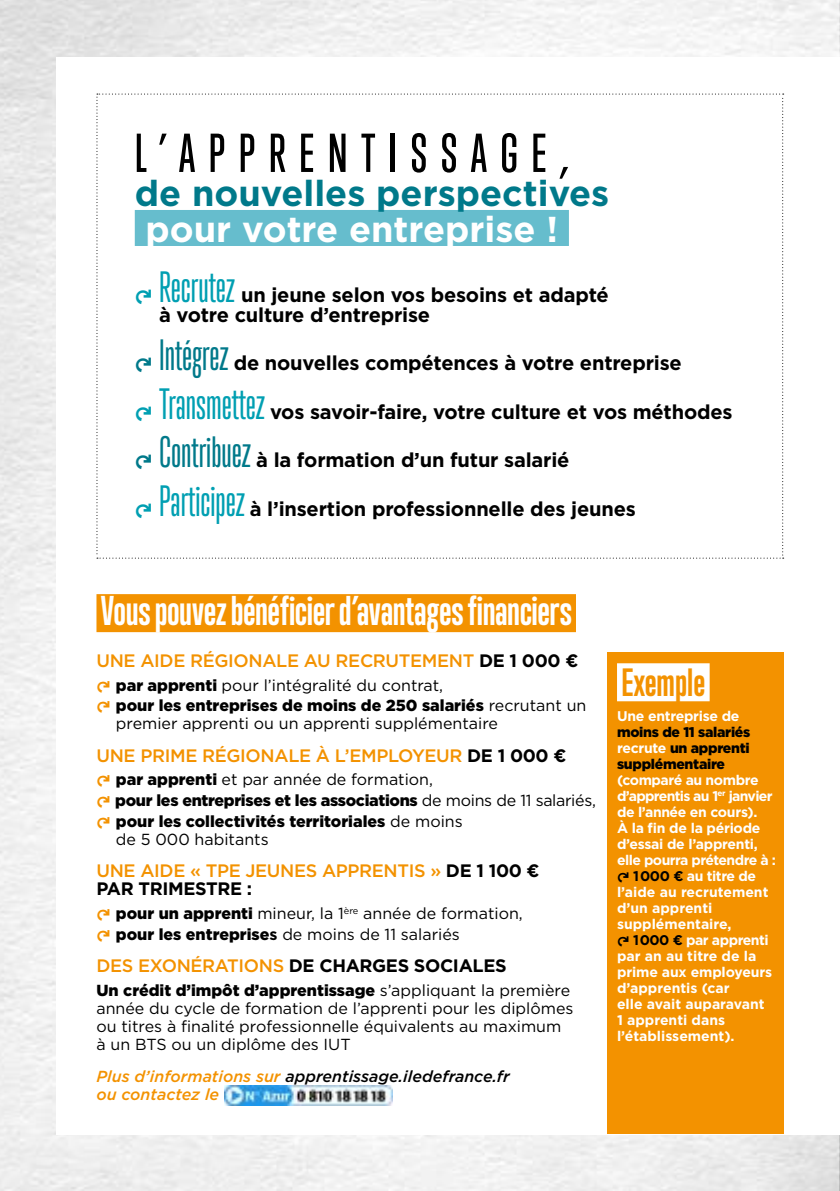
<style>
.page{position:relative;width:840px;height:1191px;background:#fff}
.page>*{position:absolute;margin:0;border:0;box-sizing:border-box;transform-origin:0 0}
.t1{font:500 50px "Trump Gothic Pro";letter-spacing:.27em;color:#000}
.t2{font:700 38px "Trump Gothic Pro";letter-spacing:-.01em;color:#fff}
.t3{font:700 36px "Gotham";color:#00798a}
.t4{font:700 36px "Gotham";color:#fff}
.t5{font:700 36px "Trump Gothic Pro";color:#f39200}
.t6{font:700 20px/20px "Gotham";letter-spacing:-.01em;color:#000}
.t7{font:500 18px/18px "Gotham";letter-spacing:-.02em;color:#f39200}
.t8{font:700 18px "Gotham";letter-spacing:-.02em;color:#000}
.t9{font:16px/18px "Gotham";color:#000}
.t10{font:900 16px/20.8px "Gotham";letter-spacing:-.02em;color:#000}
.t11{font:900 16px/20.8px "Gotham";color:#000}
.t12{font:italic 500 16px/18px "Gotham";color:#f39200}
.t13{font:700 14px/16px "Gotham";letter-spacing:-.02em;color:#fff}
.t14{font:900 14px/16px "Gotham";letter-spacing:-.02em;color:#000;text-align:justify}
.s1{font-family:"Fleches Left Right";font-weight:400;color:#009fb2}
.s2{font-family:"Trump Gothic Pro";font-weight:400;font-size:40px;color:#009fb2}
.s3{font-family:"Fleches Left Right";font-weight:400;color:#00798a}
.s4{font-family:"Trump Gothic Pro";font-weight:400;font-size:40px;color:#00798a}
.s5{font-weight:700;color:#000}
.s6{font-family:"Fleches Left Right";font-weight:400;color:#f39200}
.s7{font-weight:400}
.s8{font-family:"Fleches Left Right";color:#f39200}
.s9{font-weight:900}
.s10{font-weight:700}
.s11{font-weight:500;color:#f39200}
.s12{color:#000}
.s13{font-weight:700;color:#fff}
.s14{font-family:"Fleches Left Right";font-weight:400;color:#000}
</style>
<div class="page">
<svg style="left:96px;top:94px;width:687px;height:464px"></svg>
<img style="left:224px;top:1085px;width:168px;height:20px">
<div style="left:135px;top:210px;width:433px;height:36px;background:#66bdcd"></div>
<div style="left:96px;top:594px;width:479px;height:38px;background:#f39200"></div>
<div style="left:606px;top:652px;width:176px;height:482px;background:#f39200"></div>
<div style="left:616px;top:663px;width:93px;height:38px;background:#fff"></div>
<h1 class="t1" style="left:135px;top:124px;width:436px">L’APPRENTISSAGE,</h1>
<h3 class="t3" style="left:135px;top:169px;width:476px">de nouvelles perspectives</h3>
<h3 class="t4" style="left:145px;top:205px;width:414px">pour votre entreprise !</h3>
<p class="t6" style="left:159px;top:285px;width:451px;text-indent:-24px"><span class="s1">&amp;</span> <span class="s2">Recrutez</span> un jeune selon vos besoins et adapté à votre culture d’entreprise</p>
<p class="t6" style="left:135px;top:353px;width:548px"><span class="s3">&amp;</span> <span class="s4">Intégrez</span> de nouvelles compétences à votre entreprise</p>
<p class="t6" style="left:135px;top:401px;width:599px"><span class="s1">&amp;</span> <span class="s2">Transmettez</span> vos savoir-faire, votre culture et vos méthodes</p>
<p class="t6" style="left:135px;top:450px;width:436px"><span class="s3">&amp;</span> <span class="s4">Contribuez</span> à la formation d’un futur salarié</p>
<p class="t6" style="left:135px;top:498px;width:502px"><span class="s1">&amp;</span> <span class="s2">Participez</span> à l’insertion professionnelle des jeunes</p>
<h2 class="t2" style="left:101px;top:587px;width:472px">Vous pouvez bénéficier d’avantages financiers</h2>
<p class="t7" style="left:96px;top:651px;width:483px">UNE AIDE RÉGIONALE AU RECRUTEMENT <span class="s5">DE 1 000 €</span></p>
<p class="t11" style="left:96px;top:674px;width:491px"><span class="s6">&amp;</span> par apprenti <span class="s7">pour l’intégralité du contrat,<br></span><span class="s6">&amp;</span> pour les entreprises de moins de 250 salariés <span class="s7">recrutant un</span></p>
<p class="t9" style="left:116px;top:714px;width:383px">premier apprenti ou un apprenti supplémentaire</p>
<p class="t7" style="left:96px;top:746px;width:471px">UNE PRIME RÉGIONALE À L’EMPLOYEUR <span class="s5">DE 1 000 €</span></p>
<p class="t10" style="left:96px;top:769px;width:500px"><span class="s6">&amp;</span> par apprenti <span class="s7">et par année de formation,<br></span><span class="s6">&amp;</span> pour les entreprises et les associations <span class="s7">de moins de 11 salariés, </span><span class="s6">&amp;</span> pour les collectivités territoriales <span class="s7">de moins</span></p>
<p class="t9" style="left:116px;top:830px;width:154px">de 5 000 habitants</p>
<p class="t7" style="left:96px;top:861px;width:444px">UNE AIDE « TPE JEUNES APPRENTIS » <span class="s5">DE 1 100 €<br>PAR TRIMESTRE :</span></p>
<p class="t9" style="left:96px;top:902px;width:427px;line-height:20.8px"><span class="s8">&amp;</span> <span class="s9">pour un apprenti</span> mineur, la 1<sup>ère</sup> année de formation, <span class="s8">&amp;</span> <span class="s9">pour les entreprise</span><span class="s10">s</span> de moins de 11 salariés</p>
<p class="t8" style="left:96px;top:953px;width:411px"><span class="s11">DES EXONÉRATIONS</span> DE CHARGES SOCIALES</p>
<p class="t9" style="left:96px;top:980px;width:478px"><span class="s9">Un crédit d’impôt d’apprentissage</span> s’appliquant la première année du cycle de formation de l’apprenti pour les diplômes ou titres à finalité professionnelle équivalents au maximum à un BTS ou un diplôme des IUT</p>
<p class="t12" style="left:96px;top:1066px;width:414px">Plus d’informations sur <span class="s12">apprentissage.iledefrance.fr </span>ou contactez le</p>
<h3 class="t5" style="left:621px;top:660px;width:85px">Exemple</h3>
<p class="t13" style="left:616px;top:708px;width:124px">Une entreprise de</p>
<p class="t14" style="left:616px;top:723px;width:135px">moins de 11 salariés <span class="s13">recrute</span> un apprenti supplémentaire</p>
<p class="t13" style="left:616px;top:772px;width:160px">(comparé au nombre d’apprentis au 1<sup>er</sup> janvier de l’année en cours).<br>À la fin de la période d’essai de l’apprenti, elle pourra prétendre à : <span class="s14">&amp;</span> <span class="s12">1 000 €</span> au titre de l’aide au recrutement d’un apprenti supplémentaire,<br><span class="s14">&amp;</span> <span class="s12">1 000 €</span> par apprenti par an au titre de la prime aux employeurs d’apprentis (car<br>elle avait auparavant<br>1 apprenti dans l’établissement).</p>
</div>
